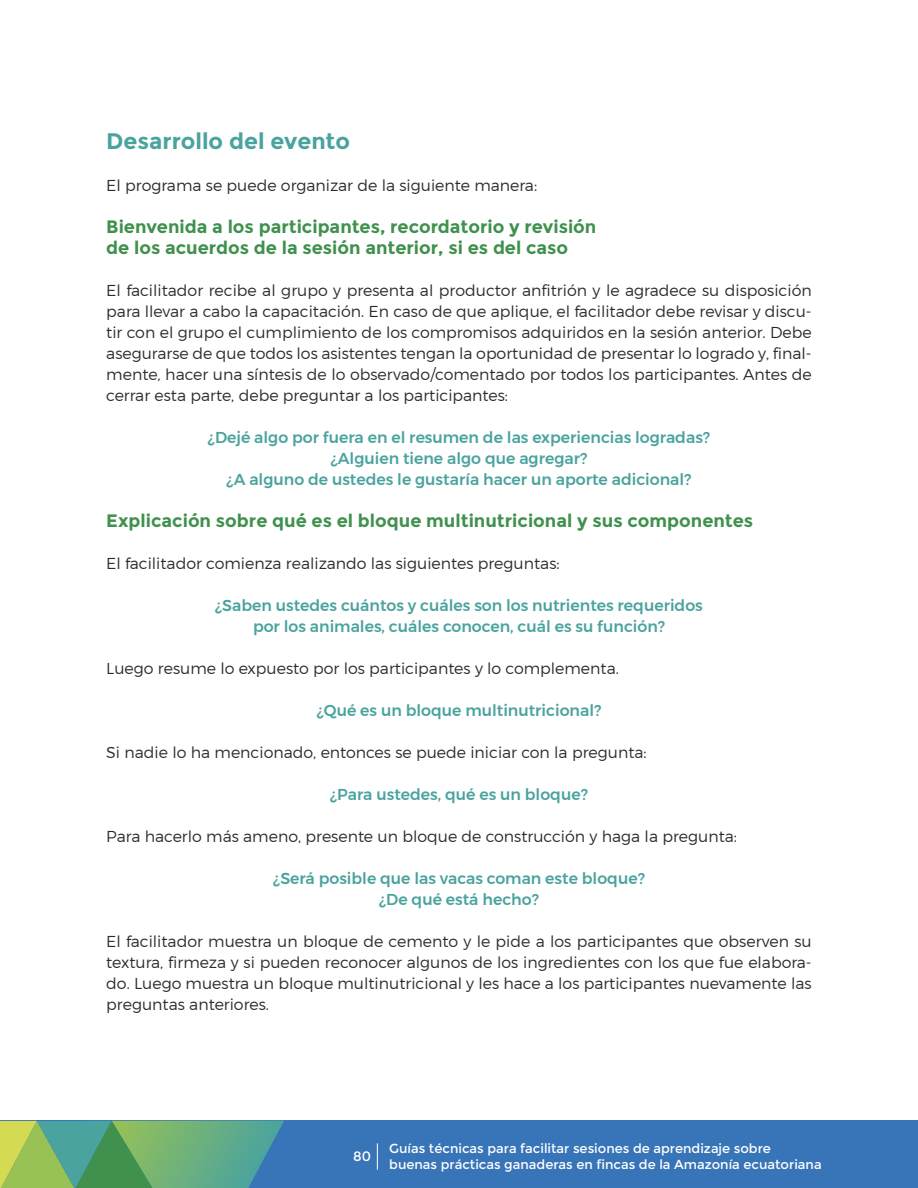
<style>
.page{position:relative;width:918px;height:1188px;background:#fff}
.page>*{position:absolute;margin:0;border:0;box-sizing:border-box;transform-origin:0 0}
.Subtitulo_1_1{font:700 22.5px "Montserrat";color:#4aa39e}
.Subtitulo_1_1_1{font:700 18px/21px "Montserrat";color:#40914d}
.Texto{font:300 15.75px/21px "Montserrat";color:#2e292d;text-align:justify}
.Preguntas{font:500 15.75px/21px "Montserrat";color:#4aa39e;text-align:center}
.t1{font:13.5px "Montserrat";color:#fff}
.t2{font:13.05px/15.6px "Montserrat";color:#fff}
</style>
<div class="page">
<div style="left:0;top:1121px;width:918px;height:67px;background:#3875b8"></div>
<svg style="left:377px;top:1143px;width:1px;height:27px"></svg>
<svg style="left:0;top:1121px;width:284px;height:67px;background:#6aab77"></svg>
<p class="Subtitulo_1_1" style="left:106px;top:128px;width:245px">Desarrollo del evento</p>
<p class="Texto" style="left:106px;top:175px;width:432px">El programa se puede organizar de la siguiente manera:</p>
<p class="Subtitulo_1_1_1" style="left:106px;top:217px;width:492px">Bienvenida a los participantes, recordatorio y revisión de los acuerdos de la sesión anterior, si es del caso</p>
<p class="Texto" style="left:106px;top:280px;width:707px">El facilitador recibe al grupo y presenta al productor anfitrión y le agradece su disposición para llevar a cabo la capacitación. En caso de que aplique, el facilitador debe revisar y discu&shy;tir con el grupo el cumplimiento de los compromisos adquiridos en la sesión anterior. Debe asegurarse de que todos los asistentes tengan la oportunidad de presentar lo logrado y, final&shy;mente, hacer una síntesis de lo observado/comentado por todos los participantes. Antes de cerrar esta parte, debe preguntar a los participantes:</p>
<p class="Preguntas" style="left:208px;top:427px;width:504px">¿Dejé algo por fuera en el resumen de las experiencias logradas? ¿Alguien tiene algo que agregar?<br>¿A alguno de ustedes le gustaría hacer un aporte adicional?</p>
<p class="Subtitulo_1_1_1" style="left:106px;top:511px;width:648px">Explicación sobre qué es el bloque multinutricional y sus componentes</p>
<p class="Texto" style="left:106px;top:553px;width:455px">El facilitador comienza realizando las siguientes preguntas:</p>
<p class="Preguntas" style="left:215px;top:595px;width:489px">¿Saben ustedes cuántos y cuáles son los nutrientes requeridos por los animales, cuáles conocen, cuál es su función?</p>
<p class="Texto" style="left:106px;top:658px;width:514px">Luego resume lo expuesto por los participantes y lo complementa.</p>
<p class="Preguntas" style="left:317px;top:700px;width:286px">¿Qué es un bloque multinutricional?</p>
<p class="Texto" style="left:106px;top:742px;width:542px">Si nadie lo ha mencionado, entonces se puede iniciar con la pregunta:</p>
<p class="Preguntas" style="left:330px;top:784px;width:259px">¿Para ustedes, qué es un bloque?</p>
<p class="Texto" style="left:106px;top:826px;width:632px">Para hacerlo más ameno, presente un bloque de construcción y haga la pregunta:</p>
<p class="Preguntas" style="left:273px;top:868px;width:373px">¿Será posible que las vacas coman este bloque?</p>
<p class="Preguntas" style="left:379px;top:889px;width:161px">¿De qué está hecho?</p>
<p class="Texto" style="left:106px;top:931px;width:707px">El facilitador muestra un bloque de cemento y le pide a los participantes que observen su textura, firmeza y si pueden reconocer algunos de los ingredientes con los que fue elabora&shy;do. Luego muestra un bloque multinutricional y les hace a los participantes nuevamente las preguntas anteriores.</p>
<p class="t1" style="left:353px;top:1148px;width:19px">80</p>
<p class="t2" style="left:389px;top:1141px;width:434px">Guías técnicas para facilitar sesiones de aprendizaje sobre buenas prácticas ganaderas en fincas de la Amazonía ecuatoriana</p>
</div>
